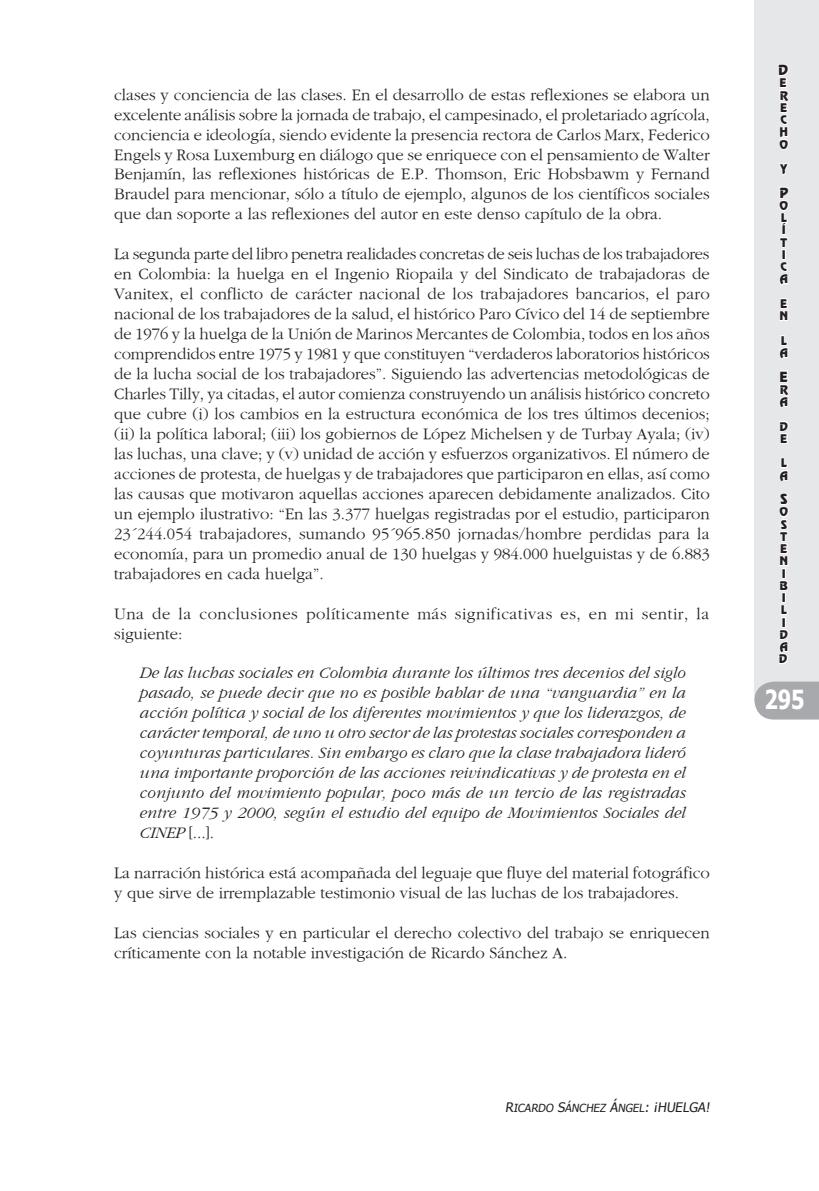
<style>
.page{position:relative;width:819px;height:1191px;background:#fff}
.page>*{position:absolute;margin:0;border:0;box-sizing:border-box;transform-origin:0 0}
.t1{font:700 26.25px "Tahoma";color:#fff;scale:.8 1}
.t2{font:16.62px/19.9px "Gourmand";color:#231f20;text-align:justify}
.t3{font:italic 16.62px/19.9px "Gourmand";color:#231f20;text-align:justify}
.t4{font:16.62px/19.9px "Gourmand";letter-spacing:.035em;color:#231f20}
.t5{font:14px "Revue BT Regular SC850";color:#231f20}
.t6{font:13.12px "Tahoma SC850";color:#231f20}
.t7{font:11.9px/12.2px "Revue BT Regular SC850";color:#231f20}
.t8{font:11.2px "Tahoma SC850";color:#231f20}
.s1{font-style:normal}
.s2{font-size:13.12px}
</style>
<div class="page">
<div style="left:754px;top:0;width:65px;height:701px;background:#e6e7e9"></div>
<svg style="left:778px;top:64px;width:11px;height:86px"></svg>
<svg style="left:779px;top:163px;width:10px;height:12px"></svg>
<svg style="left:779px;top:186px;width:10px;height:62px"></svg>
<div style="left:781px;top:249px;width:4px;height:11px;border:2px solid #fff"></div>
<svg style="left:779px;top:261px;width:10px;height:25px"></svg>
<svg style="left:779px;top:298px;width:9px;height:23px"></svg>
<svg style="left:779px;top:335px;width:10px;height:24px"></svg>
<svg style="left:779px;top:370px;width:10px;height:38px"></svg>
<svg style="left:779px;top:421px;width:10px;height:23px"></svg>
<svg style="left:779px;top:458px;width:10px;height:24px"></svg>
<svg style="left:779px;top:493px;width:10px;height:73px"></svg>
<div style="left:781px;top:568px;width:4px;height:10px;border:2px solid #fff"></div>
<svg style="left:779px;top:580px;width:10px;height:11px"></svg>
<div style="left:781px;top:592px;width:4px;height:11px;border:2px solid #fff"></div>
<svg style="left:781px;top:605px;width:7px;height:10px"></svg>
<div style="left:781px;top:617px;width:4px;height:10px;border:2px solid #fff"></div>
<svg style="left:778px;top:629px;width:11px;height:35px"></svg>
<svg style="left:754px;top:681px;width:65px;height:38px;background:#adaeb2"></svg>
<p class="t2" style="left:114px;top:85px;width:597px">clases y conciencia de las clases. En el desarrollo de estas reflexiones se elabora un excelente análisis sobre la jornada de trabajo, el campesinado, el proletariado agrícola, conciencia e ideología, siendo evidente la presencia rectora de Carlos Marx, Federico Engels y Rosa Luxemburg en diálogo que se enriquece con el pensamiento de Walter Benjamín, las reflexiones históricas de E.P. Thomson, Eric Hobsbawm y Fernand Braudel para mencionar, sólo a título de ejemplo, algunos de los científicos sociales que dan soporte a las reflexiones del autor en este denso capítulo de la obra.</p>
<p class="t2" style="left:114px;top:244px;width:597px">La segunda parte del libro penetra realidades concretas de seis luchas de los trabajadores en Colombia: la huelga en el Ingenio Riopaila y del Sindicato de trabajadoras de Vanitex, el conflicto de carácter nacional de los trabajadores bancarios, el paro nacional de los trabajadores de la salud, el histórico Paro Cívico del 14 de septiembre de 1976 y la huelga de la Unión de Marinos Mercantes de Colombia, todos en los años comprendidos entre 1975 y 1981 y que constituyen “verdaderos laboratorios históricos de la lucha social de los trabajadores”. Siguiendo las advertencias metodológicas de Charles Tilly, ya citadas, el autor comienza construyendo un análisis histórico concreto que cubre (i) los cambios en la estructura económica de los tres últimos decenios; (ii) la política laboral; (iii) los gobiernos de López Michelsen y de Turbay Ayala; (iv) las luchas, una clave; y (v) unidad de acción y esfuerzos organizativos. El número de acciones de protesta, de huelgas y de trabajadores que participaron en ellas, así como las causas que motivaron aquellas acciones aparecen debidamente analizados. Cito un ejemplo ilustrativo: “En las 3.377 huelgas registradas por el estudio, participaron 23´244.054 trabajadores, sumando 95´965.850 jornadas/hombre perdidas para la economía, para un promedio anual de 130 huelgas y 984.000 huelguistas y de 6.883 trabajadores en cada huelga”.</p>
<p class="t4" style="left:114px;top:603px;width:596px">Una de la conclusiones políticamente más significativas es, en mi sentir, la siguiente:</p>
<p class="t3" style="left:139px;top:663px;width:547px">De las luchas sociales en Colombia durante los últimos tres decenios del siglo pasado, se puede decir que no es posible hablar de una “vanguardia” en la acción política y social de los diferentes movimientos y que los liderazgos, de carácter temporal, de uno u otro sector de las protestas sociales corresponden a coyunturas particulares. Sin embargo es claro que la clase trabajadora lideró una importante proporción de las acciones reivindicativas y de protesta en el conjunto del movimiento popular, poco más de un tercio de las registradas entre 1975 y 2000, según el estudio del equipo de Movimientos Sociales del CINEP <span class="s1">[...].</span></p>
<p class="t2" style="left:114px;top:863px;width:597px">La narración histórica está acompañada del leguaje que fluye del material fotográfico y que sirve de irremplazable testimonio visual de las luchas de los trabajadores.</p>
<p class="t2" style="left:114px;top:923px;width:597px">Las ciencias sociales y en particular el derecho colectivo del trabajo se enriquecen críticamente con la notable investigación de Ricardo Sánchez A.</p>
<p class="t8" style="left:513px;top:1100px;width:154px">ICARDO <span class="s2">S</span>ÁNCHEZ <span class="s2">Á</span>NGEL<span class="s2">: ¡HUELGA</span></p>
<p class="t6" style="left:705px;top:1098px;width:8px">!</p>
<p class="t5" style="left:778px;top:62px;width:11px">D</p>
<p class="t7" style="left:779px;top:77px;width:10px;text-align:justify">E R E C H O</p>
<p class="t7" style="left:780px;top:163px;width:9px">Y</p>
<p class="t5" style="left:779px;top:184px;width:11px">P</p>
<p class="t7" style="left:779px;top:199px;width:10px">O<br>L<br>Í<br>T<br>I<br>C<br>A</p>
<p class="t7" style="left:779px;top:297px;width:10px">E<br>N</p>
<p class="t7" style="left:779px;top:334px;width:10px">L<br>A</p>
<p class="t5" style="left:779px;top:368px;width:9px">E</p>
<p class="t7" style="left:779px;top:383px;width:10px">R<br>A</p>
<p class="t7" style="left:779px;top:420px;width:10px">D<br>E</p>
<p class="t7" style="left:779px;top:457px;width:10px">L<br>A</p>
<p class="t5" style="left:780px;top:490px;width:8px">S</p>
<p class="t7" style="left:778px;top:506px;width:11px">O<br>S<br>T<br>E<br>N<br>I<br>B<br>I<br>L<br>I<br>D<br>A<br>D</p>
<h1 class="t1" style="left:764px;top:681px;width:52px">295</h1>
</div>
